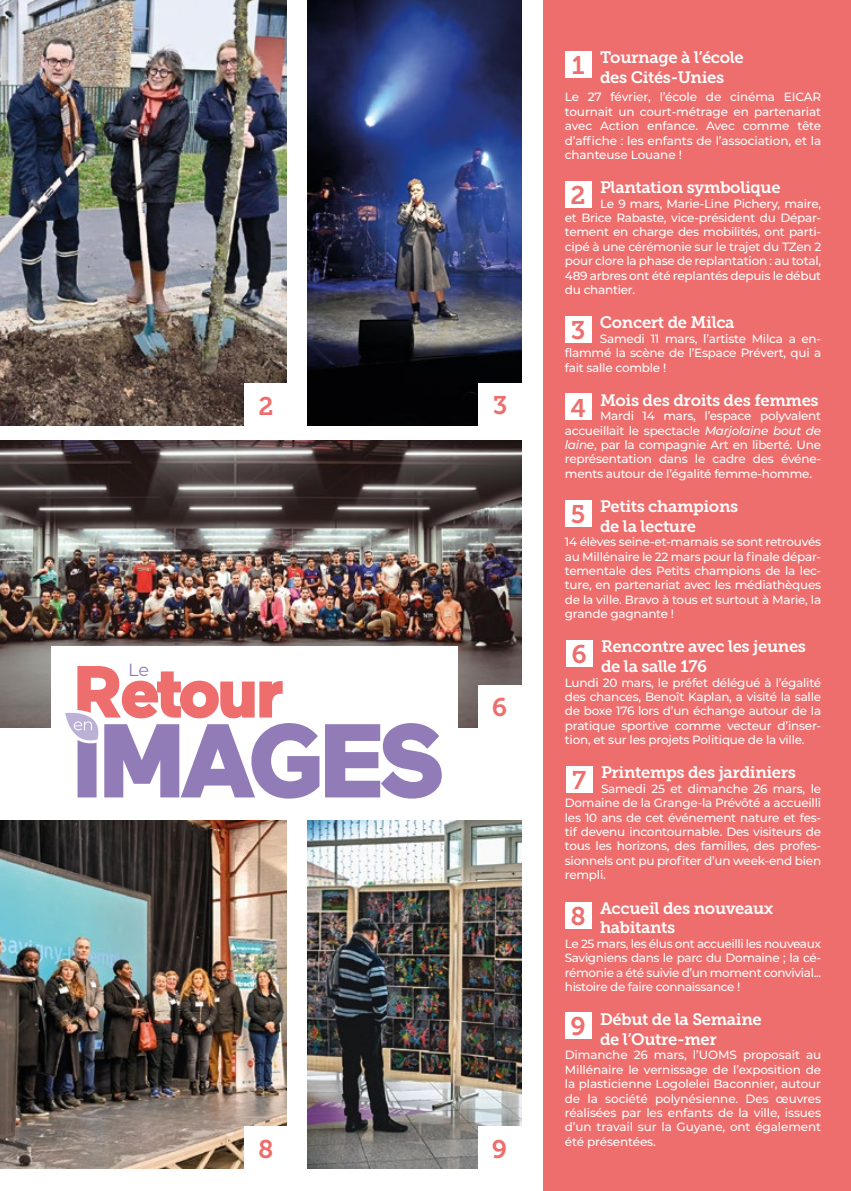
<style>
.page{position:relative;width:851px;height:1191px;background:#fff}
.page>*{position:absolute;margin:0;border:0;box-sizing:border-box;transform-origin:0 0}
.breves_titre_magenta{font:25.5px "Museo Slab 700";color:#ed6e6d}
.t1{font:17.7px "Montserrat";color:#927cb8}
.t2{font:16.5px "Museo Slab 700";letter-spacing:-.02em;color:#fff}
.t3{font:500 12px/14.4px "Montserrat";letter-spacing:-.02em;color:#fff;text-align:justify}
.s1{font-style:italic}
</style>
<div class="page">
<img style="left:308px;top:821px;width:213px;height:348px">
<img style="left:0;top:821px;width:286px;height:348px">
<img style="left:0;top:440px;width:521px;height:287px">
<img style="left:308px;top:0;width:213px;height:425px">
<img style="left:0;top:0;width:286px;height:425px">
<div style="left:244px;top:1126px;width:43px;height:43px;background:#fff"></div>
<div style="left:478px;top:685px;width:43px;height:43px;background:#fff"></div>
<div style="left:244px;top:383px;width:43px;height:43px;background:#fff"></div>
<div style="left:478px;top:383px;width:44px;height:43px;background:#fff"></div>
<div style="left:478px;top:1126px;width:43px;height:43px;background:#fff"></div>
<div style="left:543px;top:0;width:307px;height:1191px;background:#ed6e6d"></div>
<div style="left:564px;top:51px;width:27px;height:27px;background:#fff"></div>
<div style="left:564px;top:181px;width:27px;height:26px;background:#fff"></div>
<div style="left:564px;top:316px;width:27px;height:26px;background:#fff"></div>
<div style="left:564px;top:393px;width:27px;height:27px;background:#fff"></div>
<div style="left:564px;top:500px;width:27px;height:26px;background:#fff"></div>
<div style="left:565px;top:639px;width:27px;height:27px;background:#fff"></div>
<div style="left:565px;top:766px;width:27px;height:26px;background:#fff"></div>
<div style="left:564px;top:901px;width:27px;height:27px;background:#fff"></div>
<div style="left:564px;top:1012px;width:27px;height:27px;background:#fff"></div>
<div style="left:51px;top:646px;width:407px;height:167px;background:#fff"></div>
<svg style="left:65px;top:666px;width:376px;height:132px"></svg>
<p class="t1" style="left:128px;top:657px;width:22px">Le</p>
<p class="breves_titre_magenta" style="left:258px;top:391px;width:17px">2</p>
<p class="breves_titre_magenta" style="left:493px;top:391px;width:16px">3</p>
<p class="breves_titre_magenta" style="left:258px;top:1134px;width:17px">8</p>
<p class="breves_titre_magenta" style="left:492px;top:693px;width:17px">6</p>
<p class="breves_titre_magenta" style="left:492px;top:1134px;width:17px">9</p>
<p class="t2" style="left:600px;top:48px;width:145px">Tournage à l’école</p>
<p class="t2" style="left:600px;top:68px;width:126px">des Cités-Unies</p>
<p class="t3" style="left:564px;top:89px;width:258px">Le 27 février, l’école de cinéma EICAR tournait un court-métrage en partenariat avec Action enfance. Avec comme tête d’affiche : les enfants de l’association, et la chanteuse Louane !</p>
<p class="t2" style="left:600px;top:178px;width:182px">Plantation symbolique</p>
<p class="t3" style="left:564px;top:196px;width:258px;text-indent:35px">Le 9 mars, Marie-Line Pichery, maire, et Brice Rabaste, vice-président du Dépar&shy;tement en charge des mobilités, ont parti&shy;cipé à une cérémonie sur le trajet du TZen 2 pour clore la phase de replantation : au total, 489 arbres ont été replantés depuis le début du chantier.</p>
<p class="t2" style="left:600px;top:313px;width:136px">Concert de Milca</p>
<p class="t3" style="left:564px;top:331px;width:258px;text-indent:35px">Samedi 11 mars, l’artiste Milca a en&shy;flammé la scène de l’Espace Prévert, qui a fait salle comble !</p>
<p class="t2" style="left:600px;top:391px;width:220px">Mois des droits des femmes</p>
<p class="t3" style="left:564px;top:408px;width:258px;text-indent:35px">Mardi 14 mars, l’espace polyvalent accueillait le spectacle <span class="s1">Marjolaine bout de laine</span>, par la compagnie Art en liberté. Une représentation dans le cadre des événe&shy;ments autour de l’égalité femme-homme.</p>
<p class="t2" style="left:600px;top:497px;width:140px">Petits champions</p>
<p class="t2" style="left:600px;top:517px;width:97px">de la lecture</p>
<p class="t3" style="left:564px;top:534px;width:258px">14 élèves seine-et-marnais se sont retrouvés au Millénaire le 22 mars pour la finale dépar&shy;tementale des Petits champions de la lec&shy;ture, en partenariat avec les médiathèques de la ville. Bravo à tous et surtout à Marie, la grande gagnante !</p>
<p class="t2" style="left:601px;top:637px;width:206px">Rencontre avec les jeunes</p>
<p class="t2" style="left:601px;top:657px;width:108px">de la salle 176</p>
<p class="t3" style="left:564px;top:674px;width:258px">Lundi 20 mars, le préfet délégué à l’égalité des chances, Benoît Kaplan, a visité la salle de boxe 176 lors d’un échange autour de la pratique sportive comme vecteur d’inser&shy;tion, et sur les projets Politique de la ville.</p>
<p class="t2" style="left:601px;top:763px;width:196px">Printemps des jardiniers</p>
<p class="t3" style="left:564px;top:781px;width:258px;text-indent:36px">Samedi 25 et dimanche 26 mars, le Domaine de la Grange-la Prévôté a accueilli les 10 ans de cet événement nature et fes&shy;tif devenu incontournable. Des visiteurs de tous les horizons, des familles, des profes&shy;sionnels ont pu profiter d’un week-end bien rempli.</p>
<p class="t2" style="left:600px;top:898px;width:175px">Accueil des nouveaux</p>
<p class="t2" style="left:600px;top:918px;width:77px">habitants</p>
<p class="t3" style="left:564px;top:935px;width:258px">Le 25 mars, les élus ont accueilli les nouveaux Savigniens dans le parc du Domaine ; la cé&shy;rémonie a été suivie d’un moment convivial... histoire de faire connaissance !</p>
<p class="t2" style="left:600px;top:1010px;width:163px">Début de la Semaine</p>
<p class="t2" style="left:600px;top:1030px;width:118px">de l’Outre-mer</p>
<p class="t3" style="left:564px;top:1047px;width:258px">Dimanche 26 mars, l’UOMS proposait au Millénaire le vernissage de l’exposition de la plasticienne Logolelei Baconnier, autour de la société polynésienne. Des œuvres réalisées par les enfants de la ville, issues d’un travail sur la Guyane, ont également été présentées.</p>
<p class="breves_titre_magenta" style="left:571px;top:51px;width:14px">1</p>
<p class="breves_titre_magenta" style="left:570px;top:180px;width:17px">2</p>
<p class="breves_titre_magenta" style="left:570px;top:315px;width:16px">3</p>
<p class="breves_titre_magenta" style="left:570px;top:393px;width:17px">4</p>
<p class="breves_titre_magenta" style="left:570px;top:499px;width:16px">5</p>
<p class="breves_titre_magenta" style="left:571px;top:639px;width:17px">6</p>
<p class="breves_titre_magenta" style="left:572px;top:765px;width:16px">7</p>
<p class="breves_titre_magenta" style="left:570px;top:901px;width:17px">8</p>
<p class="breves_titre_magenta" style="left:570px;top:1012px;width:17px">9</p>
</div>
